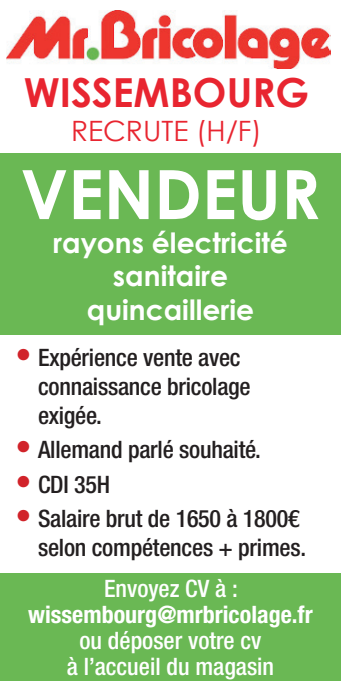
<style>
.page{position:relative;width:341px;height:681px;background:#fff}
.page>*{position:absolute;margin:0;border:0;box-sizing:border-box;transform-origin:0 0}
.t1{font:700 68px "Century Gothic";color:#fff}
.t2{font:700 40px "Century Gothic";color:#e82530}
.t3{font:700 28px/33.6px "Century Gothic";color:#fff;text-align:center}
.t4{font:28px "Century Gothic";color:#e82530}
.t5{font:500 condensed 24px/28.8px "Helvetica Neue LT Std";letter-spacing:-.01em;color:#231f20}
.t6{font:500 condensed 24px/26px "Helvetica Neue LT Std";color:#fff;text-align:center}
.t7{font:700 condensed 24px "Helvetica Neue LT Std";color:#fff}
.s1{font-weight:400;font-stretch:normal;font-size:32px;color:#d1232a}
</style>
<div class="page">
<img style="left:7px;top:10px;width:323px;height:59px">
<div style="left:0;top:153px;width:340px;height:181px;background:#6ab854"></div>
<div style="left:0;top:573px;width:340px;height:107px;background:#6ab854"></div>
<h2 class="t2" style="left:24px;top:67px;width:286px">WISSEMBOURG</h2>
<p class="t4" style="left:71px;top:113px;width:192px">RECRUTE (H/F)</p>
<h1 class="t1" style="left:20px;top:151px;width:301px">VENDEUR</h1>
<p class="t3" style="left:53px;top:225px;width:236px">rayons électricité sanitaire quincaillerie</p>
<p class="t5" style="left:38px;top:343px;width:214px;text-indent:-23px"><span class="s1">•</span> Expérience vente avec connaissance bricolage exigée.</p>
<p class="t5" style="left:15px;top:435px;width:247px"><span class="s1">•</span> Allemand parlé souhaité.</p>
<p class="t5" style="left:15px;top:469px;width:96px"><span class="s1">•</span> CDI 35H</p>
<p class="t5" style="left:15px;top:504px;width:292px;text-align:right"><span class="s1">•</span> Salaire brut de 1650 à 1800€ selon compétences + primes.</p>
<p class="t6" style="left:104px;top:574px;width:135px">Envoyez CV à :</p>
<p class="t7" style="left:28px;top:599px;width:285px">wissembourg@mrbricolage.fr</p>
<p class="t6" style="left:67px;top:626px;width:208px">ou déposer votre cv<br>à l’accueil du magasin</p>
</div>
